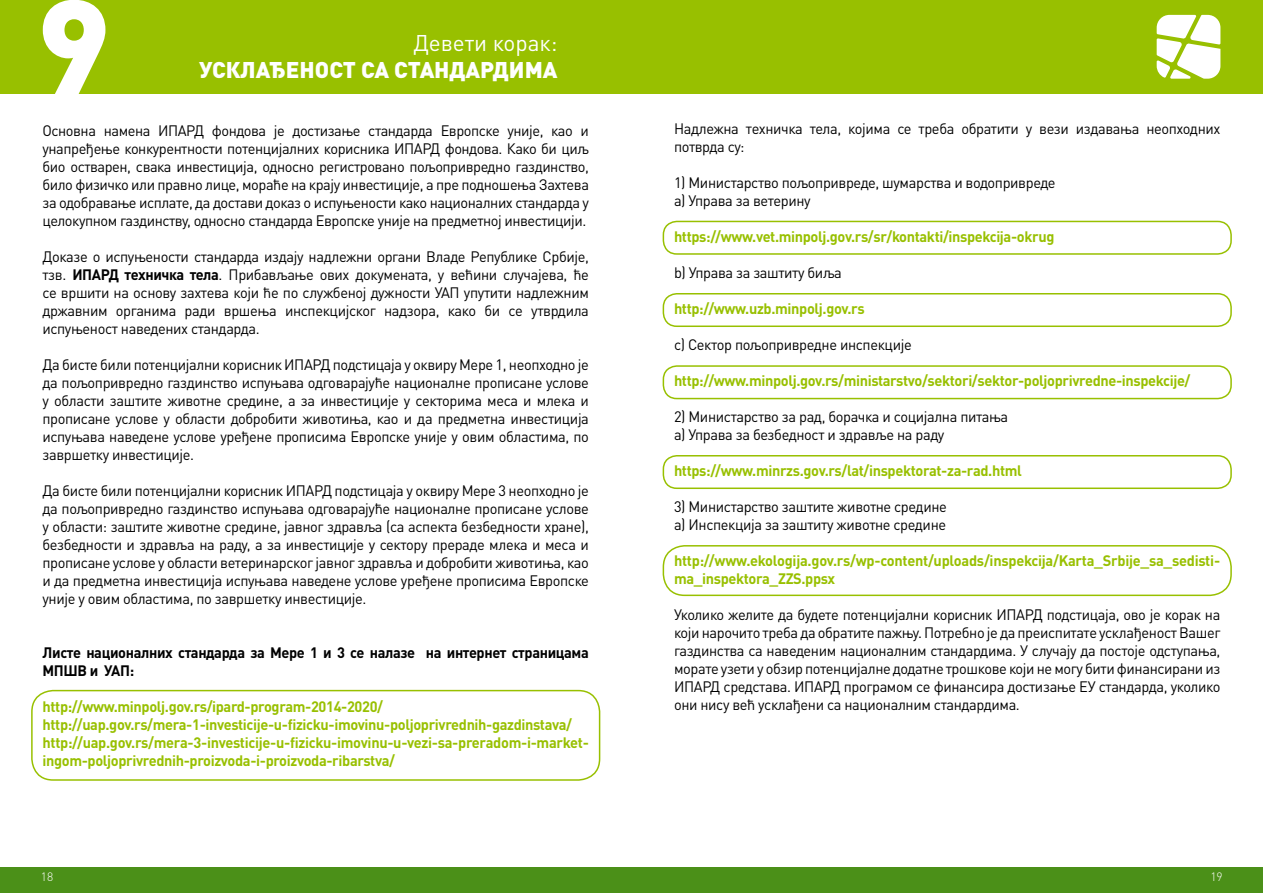
<style>
.page{position:relative;width:1263px;height:893px;background:#fff}
.page>*{position:absolute;margin:0;border:0;box-sizing:border-box;transform-origin:0 0}
.t1{font:900 132.15px "DIN Pro";color:#fff}
.t2{font:900 22.5px "DIN Pro";color:#fff}
.t3{font:22.5px "DIN Pro";color:#fff}
.t4{font:15px/18px "DIN Pro";letter-spacing:-.025em;color:#000;text-align:justify}
.t5{font:700 15px/18px "DIN Pro";letter-spacing:-.025em;color:#98c000}
.t6{font:700 15px/18px "DIN Pro";letter-spacing:-.025em;color:#000}
.t7{font:300 12px "DIN Pro";color:#fff}
.s1{font-weight:700}
</style>
<div class="page">
<div style="left:0;top:0;width:631px;height:94px;background:#98c000"></div>
<div style="left:631px;top:0;width:632px;height:94px;background:#98c000"></div>
<div style="left:631px;top:867px;width:632px;height:26px;background:#4b9018"></div>
<div style="left:0;top:867px;width:631px;height:26px;background:#4b9018"></div>
<svg style="left:1157px;top:15px;width:63px;height:64px"></svg>
<div style="left:31px;top:690px;width:569px;height:91px;border:2px solid #98c000;border-radius:21px"></div>
<div style="left:663px;top:221px;width:569px;height:34px;border:2px solid #98c000;border-radius:14px"></div>
<div style="left:663px;top:293px;width:569px;height:34px;border:2px solid #98c000;border-radius:14px"></div>
<div style="left:663px;top:365px;width:569px;height:34px;border:2px solid #98c000;border-radius:14px"></div>
<div style="left:663px;top:455px;width:569px;height:34px;border:2px solid #98c000;border-radius:14px"></div>
<div style="left:663px;top:545px;width:569px;height:51px;border:2px solid #98c000;border-radius:21px"></div>
<h1 class="t1" style="left:37px;top:-67px;width:75px">9</h1>
<h2 class="t3" style="left:413px;top:25px;width:146px">Девети корак:</h2>
<h2 class="t2" style="left:199px;top:51px;width:360px">УСКЛАЂЕНОСТ СА СТАНДАРДИМА</h2>
<p class="t4" style="left:43px;top:120px;width:548px">Основна намена ИПАРД фондова је достизање стандарда Европске уније, као и унапређење конкурентности потенцијалних корисника ИПАРД фондова. Како би циљ био остварен, свака инвестиција, односно регистровано пољопривредно газдинство, било физичко или правно лице, мораће на крају инвестиције, а пре подношења Захтева за одобравање исплате, да достави доказ о испуњености како националних стандарда у целокупном газдинству, односно стандарда Европске уније на предметној инвестицији.</p>
<p class="t4" style="left:43px;top:246px;width:548px">Доказе о испуњености стандарда издају надлежни органи Владе Републике Србије, тзв. <span class="s1">ИПАРД техничка тела</span>. Прибављање ових докумената, у већини случајева, ће се вршити на основу захтева који ће по службеној дужности УАП упутити надлежним државним органима ради вршења инспекцијског надзора, како би се утврдила испуњеност наведених стандарда.</p>
<p class="t4" style="left:43px;top:354px;width:548px">Да бисте били потенцијални корисник ИПАРД подстицаја у оквиру Мере 1, неопходно је да пољопривредно газдинство испуњава одговарајуће националне прописане услове у области заштите животне средине, а за инвестиције у секторима меса и млека и прописане услове у области добробити животиња, као и да предметна инвестиција испуњава наведене услове уређене прописима Европске уније у овим областима, по завршетку инвестиције.</p>
<p class="t4" style="left:43px;top:480px;width:548px">Да бисте били потенцијални корисник ИПАРД подстицаја у оквиру Мере 3 неопходно је да пољопривредно газдинство испуњава одговарајуће националне прописане услове у области: заштите животне средине, јавног здравља (са аспекта безбедности хране), безбедности и здравља на раду, а за инвестиције у сектору прераде млека и меса и прописане услове у области ветеринарског јавног здравља и добробити животиња, као и да предметна инвестиција испуњава наведене услове уређене прописима Европске уније у овим областима, по завршетку инвестиције.</p>
<p class="t6" style="left:43px;top:642px;width:548px">Листе националних стандарда за Мере 1 и 3 се налазе на интернет страницама<br>МПШВ и УАП:</p>
<p class="t5" style="left:43px;top:696px;width:548px">http://www.minpolj.gov.rs/ipard-program-2014-2020/ http://uap.gov.rs/mera-1-investicije-u-fizicku-imovinu-poljoprivrednih-gazdinstava/ http://uap.gov.rs/mera-3-investicije-u-fizicku-imovinu-u-vezi-sa-preradom-i-market&shy;ingom-poljoprivrednih-proizvoda-i-proizvoda-ribarstva/</p>
<p class="t4" style="left:674px;top:118px;width:548px">Надлежна техничка тела, којима се треба обратити у вези издавања неопходних потврда су:</p>
<p class="t4" style="left:674px;top:172px;width:383px">1) Министарство пољопривреде, шумарства и водопривреде a) Управа за ветерину</p>
<p class="t5" style="left:674px;top:226px;width:382px">https://www.vet.minpolj.gov.rs/sr/kontakti/inspekcija-okrug</p>
<p class="t4" style="left:674px;top:262px;width:169px">b) Управа за заштиту биља</p>
<p class="t5" style="left:674px;top:298px;width:192px">http://www.uzb.minpolj.gov.rs</p>
<p class="t4" style="left:674px;top:334px;width:239px">c) Сектор пољопривредне инспекције</p>
<p class="t5" style="left:674px;top:370px;width:518px">http://www.minpolj.gov.rs/ministarstvo/sektori/sektor-poljoprivredne-inspekcije/</p>
<p class="t4" style="left:674px;top:406px;width:336px">2) Министарство за рад, борачка и социјална питања a) Управа за безбедност и здравље на раду</p>
<p class="t5" style="left:674px;top:460px;width:349px">https://www.minrzs.gov.rs/lat/inspektorat-za-rad.html</p>
<p class="t4" style="left:674px;top:496px;width:274px">3) Министарство заштите животне средине a) Инспекција за заштиту животне средине</p>
<p class="t5" style="left:674px;top:550px;width:548px">http://www.ekologija.gov.rs/wp-content/uploads/inspekcija/Karta_Srbije_sa_sedisti&shy;ma_inspektora_ZZS.ppsx</p>
<p class="t4" style="left:674px;top:604px;width:548px">Уколико желите да будете потенцијални корисник ИПАРД подстицаја, ово је корак на који нарочито треба да обратите пажњу. Потребно је да преиспитате усклађеност Вашег газдинства са наведеним националним стандардима. У случају да постоје одступања, морате узети у обзир потенцијалне додатне трошкове који не могу бити финансирани из ИПАРД средстава. ИПАРД програмом се финансира достизање ЕУ стандарда, уколико они нису већ усклађени са националним стандардима.</p>
<p class="t7" style="left:41px;top:867px;width:14px">18</p>
<p class="t7" style="left:1210px;top:867px;width:14px">19</p>
</div>
